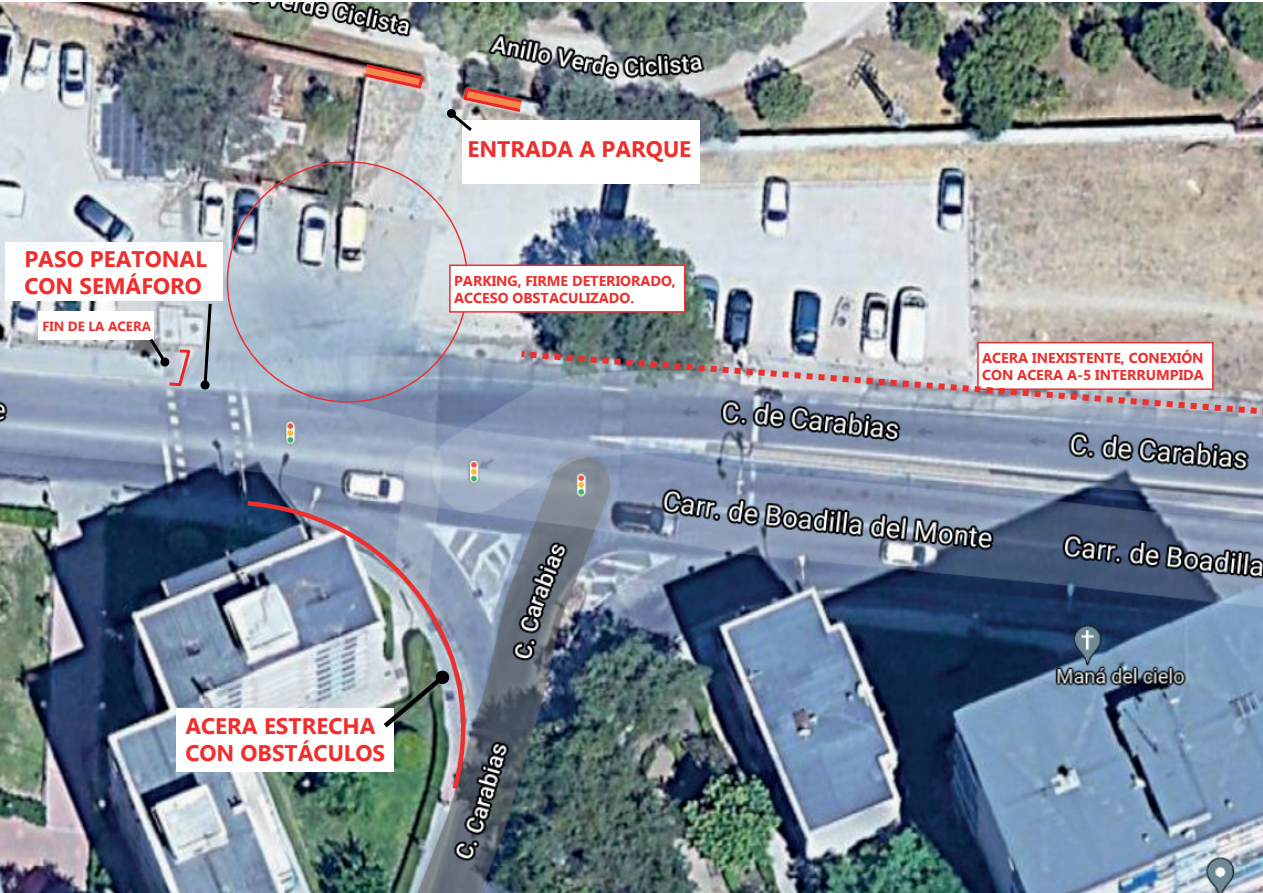
<style>
.page{position:relative;width:1263px;height:893px;background:#fff}
.page>*{position:absolute;margin:0;border:0;box-sizing:border-box;transform-origin:0 0}
.t1{font:700 22.5px/27px "Myanmar Text";color:#ee2f2d}
.t2{font:700 14.25px/17.2px "Myanmar Text";color:#ee2f2d}
.t3{font:700 13.35px "Myanmar Text";color:#ee2f2d}
</style>
<div class="page">
<img style="left:0;top:2px;width:1263px;height:891px">
<div style="left:176px;top:708px;width:217px;height:63px;background:#fff"></div>
<div style="left:5px;top:243px;width:218px;height:58px;background:#fff"></div>
<div style="left:38px;top:311px;width:116px;height:28px;background:#fff"></div>
<div style="left:462px;top:121px;width:235px;height:63px;background:#fff"></div>
<svg style="left:362px;top:62px;width:63px;height:29px;background:#c38174"></svg>
<div style="left:449px;top:265px;width:236px;height:48px;background:#fff;border:2px solid #ee2f2d"></div>
<div style="left:977px;top:342px;width:236px;height:48px;background:#fff;border:2px solid #ee2f2d"></div>
<img style="left:446px;top:86px;width:79px;height:48px">
<svg style="left:202px;top:301px;width:11px;height:87px"></svg>
<svg style="left:200px;top:380px;width:10px;height:10px"></svg>
<svg style="left:147px;top:335px;width:46px;height:53px;background:#b2afb6"></svg>
<img style="left:243px;top:499px;width:226px;height:295px">
<svg style="left:521px;top:351px;width:3px;height:6px"></svg>
<img style="left:524px;top:348px;width:739px;height:71px">
<h1 class="t1" style="left:24px;top:245px;width:184px">PASO PEATONAL<br>CON SEMÁFORO</h1>
<p class="t3" style="left:43px;top:319px;width:110px">FIN DE LA ACERA</p>
<h1 class="t1" style="left:467px;top:136px;width:225px">ENTRADA A PARQUE</h1>
<p class="t2" style="left:454px;top:272px;width:223px">PARKING, FIRME DETERIORADO,<br>ACCESO OBSTACULIZADO.</p>
<h1 class="t1" style="left:185px;top:713px;width:201px">ACERA ESTRECHA<br>CON OBSTÁCULOS</h1>
<p class="t2" style="left:982px;top:349px;width:223px">ACERA INEXISTENTE, CONEXIÓN<br>CON ACERA A-5 INTERRUMPIDA</p>
</div>
